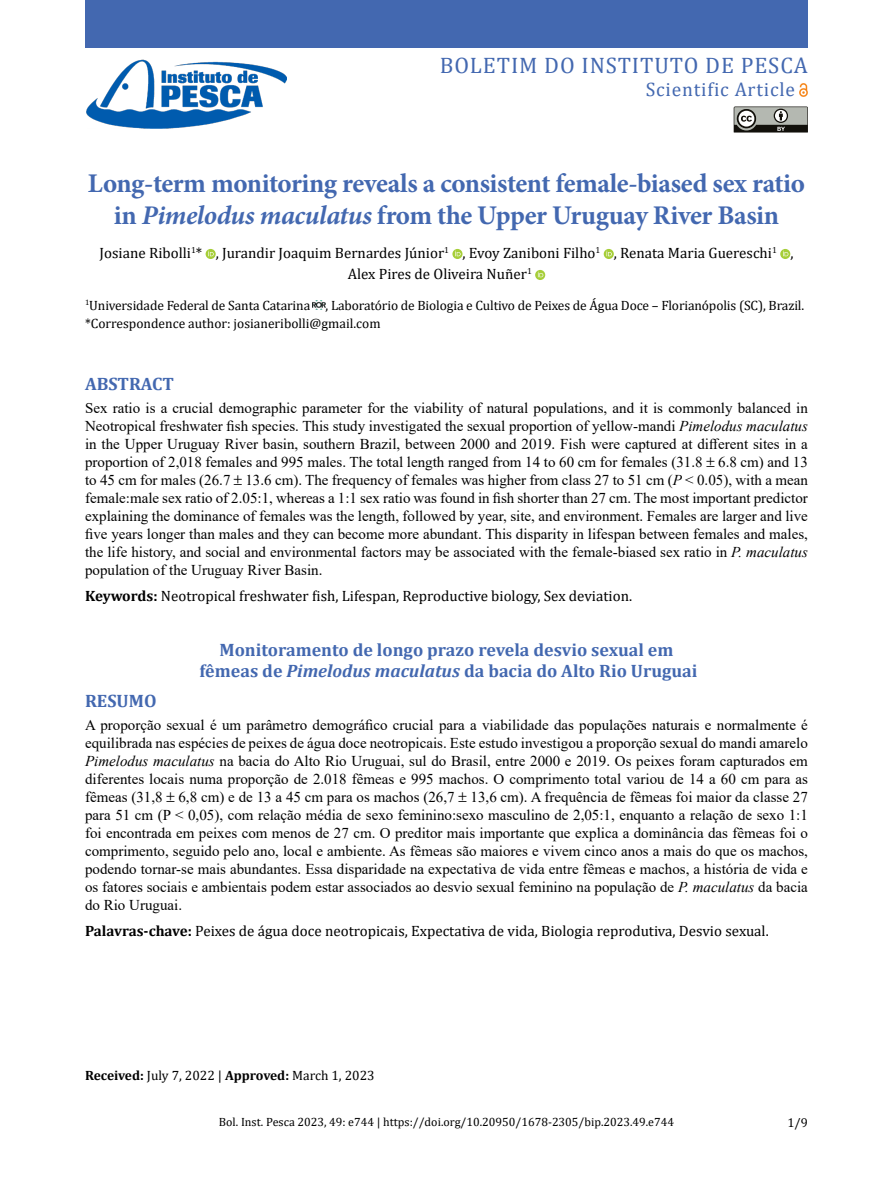
<style>
.page{position:relative;width:893px;height:1191px;background:#fff}
.page>*{position:absolute;margin:0;border:0;box-sizing:border-box;transform-origin:0 0}
.t1{font:700 27px/32.4px "Minion Pro";letter-spacing:-.015em;color:#4368b0;text-align:center}
.t2{font:22.5px "Cambria";letter-spacing:.04em;color:#4368b0}
.t3{font:19.5px "Cambria";letter-spacing:.04em;color:#4368b0}
.t4{font:700 18px/21px "Cambria";color:#4368b0;text-align:center}
.t5{font:15px/18px "Times New Roman";color:#000;text-align:justify}
.t6{font:15px/21px "Cambria";color:#000}
.t7{font:13.5px/18px "Cambria";letter-spacing:-.01em;color:#000}
.t8{font:12.75px "Cambria";color:#000}
.t9{font:12px "Cambria";color:#000}
.s1{font-style:italic}
.s2{font-weight:700}
</style>
<div class="page">
<svg style="left:800px;top:84px;width:8px;height:12px"></svg>
<div style="left:85px;top:0;width:723px;height:47px;background:#4368b0"></div>
<img style="left:86px;top:59px;width:200px;height:70px">
<svg style="left:734px;top:106px;width:74px;height:27px;background:#83847f"></svg>
<svg style="left:206px;top:249px;width:10px;height:10px"></svg>
<svg style="left:208px;top:251px;width:6px;height:5px"></svg>
<svg style="left:452px;top:249px;width:10px;height:10px"></svg>
<svg style="left:455px;top:251px;width:6px;height:5px"></svg>
<svg style="left:604px;top:249px;width:10px;height:10px"></svg>
<svg style="left:606px;top:251px;width:6px;height:5px"></svg>
<svg style="left:780px;top:249px;width:10px;height:10px"></svg>
<svg style="left:783px;top:251px;width:5px;height:5px"></svg>
<svg style="left:535px;top:270px;width:10px;height:10px"></svg>
<svg style="left:538px;top:272px;width:5px;height:5px"></svg>
<svg style="left:313px;top:301px;width:13px;height:9px"></svg>
<h2 class="t2" style="left:440px;top:52px;width:370px">BOLETIM DO INSTITUTO DE PESCA</h2>
<h3 class="t3" style="left:646px;top:78px;width:151px">Scientific Article</h3>
<h1 class="t1" style="left:88px;top:167px;width:719px">Long-term monitoring reveals a consistent female-biased sex ratio in <span class="s1">Pimelodus maculatus</span> from the Upper Uruguay River Basin</h1>
<p class="t6" style="left:348px;top:242px;width:447px;text-indent:-248px">Josiane Ribolli<sup>1</sup>* , Jurandir Joaquim Bernardes Júnior<sup>1</sup> , Evoy Zaniboni Filho<sup>1</sup> , Renata Maria Guereschi<sup>1</sup> ,<br>Alex Pires de Oliveira Nuñer<sup>1</sup></p>
<p class="t7" style="left:85px;top:296px;width:721px"><sup>1</sup>Universidade Federal de Santa Catarina , Laboratório de Biologia e Cultivo de Peixes de Água Doce – Florianópolis (SC), Brazil. *Correspondence author: josianeribolli@gmail.com</p>
<p class="t4" style="left:85px;top:373px;width:91px">ABSTRACT</p>
<p class="t5" style="left:85px;top:398px;width:724px">Sex ratio is a crucial demographic parameter for the viability of natural populations, and it is commonly balanced in Neotropical freshwater fish species. This study investigated the sexual proportion of yellow-mandi <span class="s1">Pimelodus maculatus </span>in the Upper Uruguay River basin, southern Brazil, between 2000 and 2019. Fish were captured at different sites in a proportion of 2,018 females and 995 males. The total length ranged from 14 to 60 cm for females (31.8 6.8 cm) and 13 to 45 cm for males (26.7 13.6 cm). The frequency of females was higher from class 27 to 51 cm (<span class="s1">P</span> &lt; 0.05), with a mean female:male sex ratio of 2.05:1, whereas a 1:1 sex ratio was found in fish shorter than 27 cm. The most important predictor explaining the dominance of females was the length, followed by year, site, and environment. Females are larger and live five years longer than males and they can become more abundant. This disparity in lifespan between females and males, the life history, and social and environmental factors may be associated with the female-biased sex ratio in <span class="s1">P. maculatus </span>population of the Uruguay River Basin.</p>
<p class="t6" style="left:85px;top:585px;width:549px"><span class="s2">Keywords:</span> Neotropical freshwater fish, Lifespan, Reproductive biology, Sex deviation.</p>
<p class="t4" style="left:199px;top:639px;width:500px">Monitoramento de longo prazo revela desvio sexual em fêmeas de <span class="s1">Pimelodus maculatus</span> da bacia do Alto Rio Uruguai</p>
<p class="t4" style="left:85px;top:690px;width:73px">RESUMO</p>
<p class="t5" style="left:85px;top:715px;width:724px">A proporção sexual é um parâmetro demográfico crucial para a viabilidade das populações naturais e normalmente é equilibrada nas espécies de peixes de água doce neotropicais. Este estudo investigou a proporção sexual do mandi amarelo <span class="s1">Pimelodus maculatus</span> na bacia do Alto Rio Uruguai, sul do Brasil, entre 2000 e 2019. Os peixes foram capturados em diferentes locais numa proporção de 2.018 fêmeas e 995 machos. O comprimento total variou de 14 a 60 cm para as fêmeas (31,8 6,8 cm) e de 13 a 45 cm para os machos (26,7 13,6 cm). A frequência de fêmeas foi maior da classe 27 para 51 cm (P &lt; 0,05), com relação média de sexo feminino:sexo masculino de 2,05:1, enquanto a relação de sexo 1:1 foi encontrada em peixes com menos de 27 cm. O preditor mais importante que explica a dominância das fêmeas foi o comprimento, seguido pelo ano, local e ambiente. As fêmeas são maiores e vivem cinco anos a mais do que os machos, podendo tornar-se mais abundantes. Essa disparidade na expectativa de vida entre fêmeas e machos, a história de vida e os fatores sociais e ambientais podem estar associados ao desvio sexual feminino na população de <span class="s1">P. maculatus</span> da bacia do Rio Uruguai.</p>
<p class="t6" style="left:85px;top:920px;width:685px"><span class="s2">Palavras-chave:</span> Peixes de água doce neotropicais, Expectativa de vida, Biologia reprodutiva, Desvio sexual.</p>
<p class="t7" style="left:85px;top:1066px;width:291px"><span class="s2">Received:</span> July 7, 2022 | <span class="s2">Approved:</span> March 1, 2023</p>
<p class="t9" style="left:219px;top:1114px;width:457px">Bol. Inst. Pesca 2023, 49: e744 | https://doi.org/10.20950/1678-2305/bip.2023.49.e744</p>
<p class="t8" style="left:788px;top:1115px;width:22px">1/9</p>
</div>
